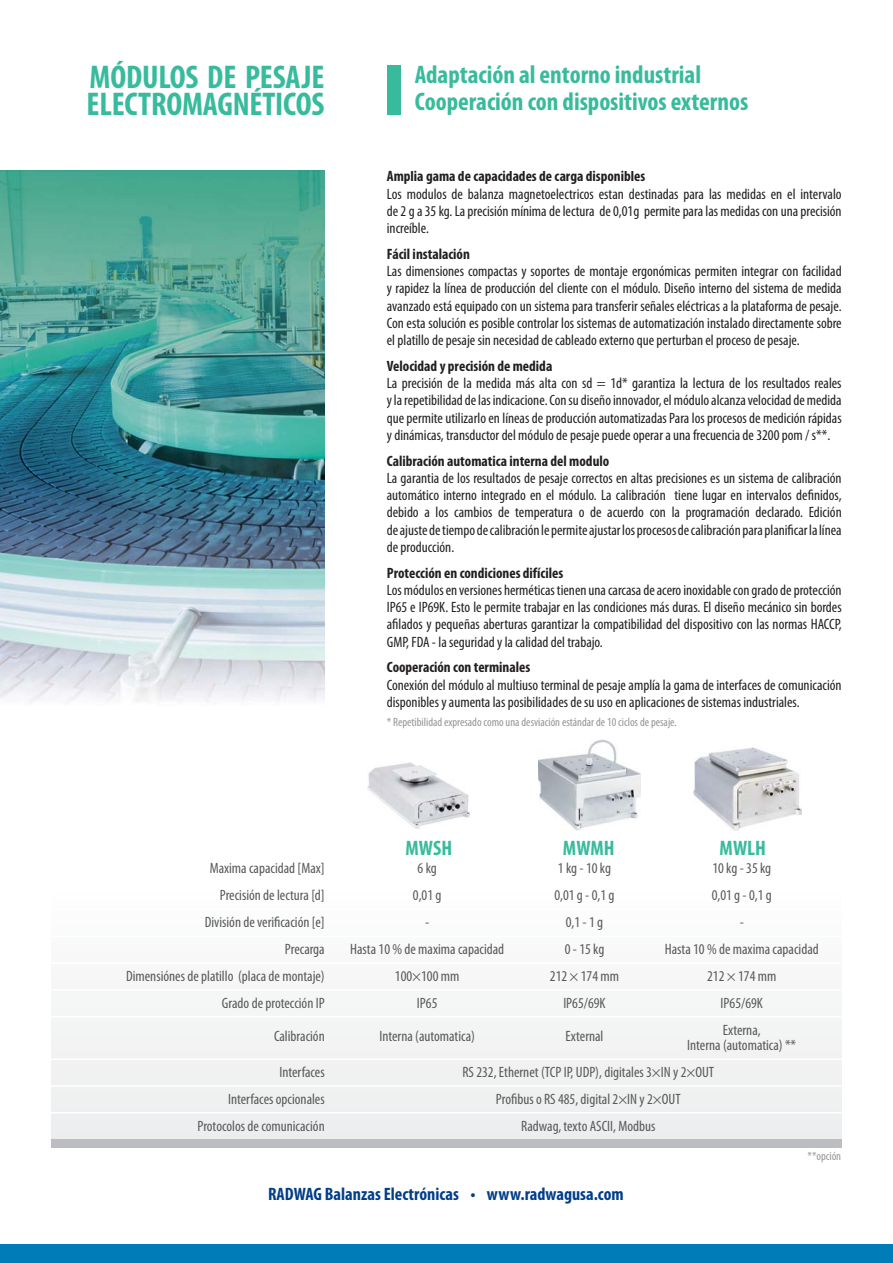
<style>
.page{position:relative;width:893px;height:1263px;background:#fff}
.page>*{position:absolute;margin:0;border:0;box-sizing:border-box;transform-origin:0 0}
.t1{font:700 condensed 33px/27px "Myriad Pro";letter-spacing:-.005em;color:#38bb9c}
.t2{font:700 condensed 25.5px/27px "Myriad Pro";color:#38bb9c}
.t3{font:700 condensed 21px "Myriad Pro";color:#38bb9c}
.t4{font:700 condensed 18px "Myriad Pro";color:#023e88}
.t5{font:condensed 15px/17.2px "Myriad Pro";color:#231f20;text-align:justify}
.t6{font:condensed 15px/27px "Myriad Pro";color:#58595b;text-align:center}
.t7{font:700 condensed 15px "Myriad Pro";color:#231f20}
.t8{font:condensed 12px "Myriad Pro";color:#939598}
</style>
<div class="page">
<img style="left:0;top:170px;width:325px;height:533px">
<div style="left:51px;top:886px;width:791px;height:252px;background:#f5f6f6"></div>
<div style="left:0;top:1244px;width:893px;height:19px;background:#007cb9"></div>
<div style="left:387px;top:66px;width:14px;height:49px;background:#38bb9c"></div>
<hr style="left:51px;top:909px;width:791px;height:1px;background:#fff">
<hr style="left:51px;top:989px;width:791px;height:2px;background:#fff">
<hr style="left:51px;top:1016px;width:791px;height:1px;background:#fff">
<hr style="left:51px;top:1059px;width:791px;height:1px;background:#fff">
<hr style="left:51px;top:1085px;width:791px;height:2px;background:#fff">
<hr style="left:51px;top:1112px;width:791px;height:2px;background:#fff">
<hr style="left:51px;top:962px;width:790px;height:2px;background:#fff">
<hr style="left:51px;top:936px;width:791px;height:1px;background:#fff">
<div style="left:51px;top:1139px;width:791px;height:9px;background:#bbbdc0"></div>
<img style="left:694px;top:747px;width:107px;height:83px">
<img style="left:368px;top:763px;width:101px;height:65px">
<img style="left:538px;top:740px;width:103px;height:90px">
<h1 class="t1" style="left:87px;top:66px;width:239px">MÓDULOS DE PESAJE<br>ELECTROMAGNÉTICOS</h1>
<h2 class="t2" style="left:415px;top:63px;width:335px">Adaptación al entorno industrial<br>Cooperación con dispositivos externos</h2>
<p class="t7" style="left:387px;top:171px;width:260px">Amplia gama de capacidades de carga disponibles</p>
<p class="t5" style="left:387px;top:186px;width:456px">Los modulos de balanza magnetoelectricos estan destinadas para las medidas en el intervalo de 2 g a 35 kg. La precisión mínima de lectura de 0,01g permite para las medidas con una precisión increíble.</p>
<p class="t7" style="left:387px;top:248px;width:85px">Fácil instalación</p>
<p class="t5" style="left:387px;top:264px;width:456px">Las dimensiones compactas y soportes de montaje ergonómicas permiten integrar con facilidad y rapidez la línea de producción del cliente con el módulo. Diseño interno del sistema de medida avanzado está equipado con un sistema para transferir señales eléctricas a la plataforma de pesaje.<br>Con esta solución es posible controlar los sistemas de automatización instalado directamente sobre el platillo de pesaje sin necesidad de cableado externo que perturban el proceso de pesaje.</p>
<p class="t7" style="left:387px;top:360px;width:167px">Velocidad y precisión de medida</p>
<p class="t5" style="left:387px;top:376px;width:456px">La precisión de la medida más alta con sd = 1d* garantiza la lectura de los resultados reales yla repetibilidadde las indicacione. Con su diseño innovador, el módulo alcanza velocidadde medida que permite utilizarlo en líneas de producción automatizadas Para los procesos de medición rápidas y dinámicas, transductor del módulo de pesaje puede operar a una frecuencia de 3200 pom / s**.</p>
<p class="t7" style="left:387px;top:455px;width:224px">Calibración automatica interna del modulo</p>
<p class="t5" style="left:387px;top:470px;width:456px">La garantia de los resultados de pesaje correctos en altas precisiones es un sistema de calibración automático interno integrado en el módulo. La calibración tiene lugar en intervalos definidos, debido a los cambios de temperatura o de acuerdo con la programación declarado. Edición de ajuste de tiempo de calibración le permite ajustar los procesos de calibración para planificar la línea de producción.</p>
<p class="t7" style="left:387px;top:567px;width:178px">Protección en condiciones difíciles</p>
<p class="t5" style="left:387px;top:582px;width:456px">Los módulos en versiones herméticas tienen una carcasa de acero inoxidable con grado de protección IP65 e IP69K. Esto le permite trabajar en las condiciones más duras. El diseño mecánico sin bordes afilados y pequeñas aberturas garantizar la compatibilidad del dispositivo con las normas HACCP, GMP, FDA - la seguridad y la calidad del trabajo.</p>
<p class="t7" style="left:387px;top:662px;width:145px">Cooperación con terminales</p>
<p class="t5" style="left:387px;top:677px;width:456px">Conexión del módulo al multiuso terminal de pesaje amplía la gama de interfaces de comunicación disponibles y aumenta las posibilidades de su uso en aplicaciones de sistemas industriales.</p>
<p class="t8" style="left:387px;top:718px;width:291px">* Repetibilidad expresado como una desviación estándar de 10 ciclos de pesaje.</p>
<p class="t6" style="left:126px;top:856px;width:200px;text-align:right">Maxima capacidad [Max]<br>Precisión de lectura [d]<br>División de verificación [e]<br>Precarga<br>Dimensiónes de platillo (placa de montaje)<br>Grado de protección IP</p>
<p class="t6" style="left:274px;top:1024px;width:52px">Calibración</p>
<p class="t6" style="left:197px;top:1060px;width:129px;text-align:right">Interfaces<br>Interfaces opcionales<br>Protocolos de comunicación</p>
<h3 class="t3" style="left:406px;top:840px;width:48px">MWSH</h3>
<p class="t6" style="left:350px;top:856px;width:155px">6 kg<br>0,01 g<br>-<br>Hasta 10 % de maxima capacidad<br>100×100 mm<br>IP65</p>
<p class="t6" style="left:379px;top:1024px;width:97px">Interna (automatica)</p>
<h3 class="t3" style="left:563px;top:840px;width:53px">MWMH</h3>
<h3 class="t3" style="left:720px;top:840px;width:48px">MWLH</h3>
<p class="t6" style="left:550px;top:856px;width:71px">1 kg - 10 kg<br>0,01 g - 0,1 g<br>0,1 - 1 g<br>0 - 15 kg<br>212 × 174 mm<br>IP65/69K</p>
<p class="t6" style="left:565px;top:1024px;width:39px">External</p>
<p class="t6" style="left:665px;top:856px;width:155px">10 kg - 35 kg<br>0,01 g - 0,1 g<br>-<br>Hasta 10 % de maxima capacidad<br>212 × 174 mm<br>IP65/69K<br>Externa,</p>
<p class="t6" style="left:687px;top:1033px;width:110px">Interna (automatica) **</p>
<p class="t6" style="left:462px;top:1060px;width:253px">RS 232, Ethernet (TCP IP, UDP), digitales 3×IN y 2×OUT</p>
<p class="t6" style="left:496px;top:1087px;width:186px">Profibus o RS 485, digital 2×IN y 2×OUT</p>
<p class="t6" style="left:521px;top:1114px;width:136px">Radwag, texto ASCII, Modbus</p>
<p class="t8" style="left:807px;top:1152px;width:35px">**opción</p>
<p class="t4" style="left:268px;top:1187px;width:357px">RADWAG Balanzas Electrónicas • www.radwagusa.com</p>
</div>
